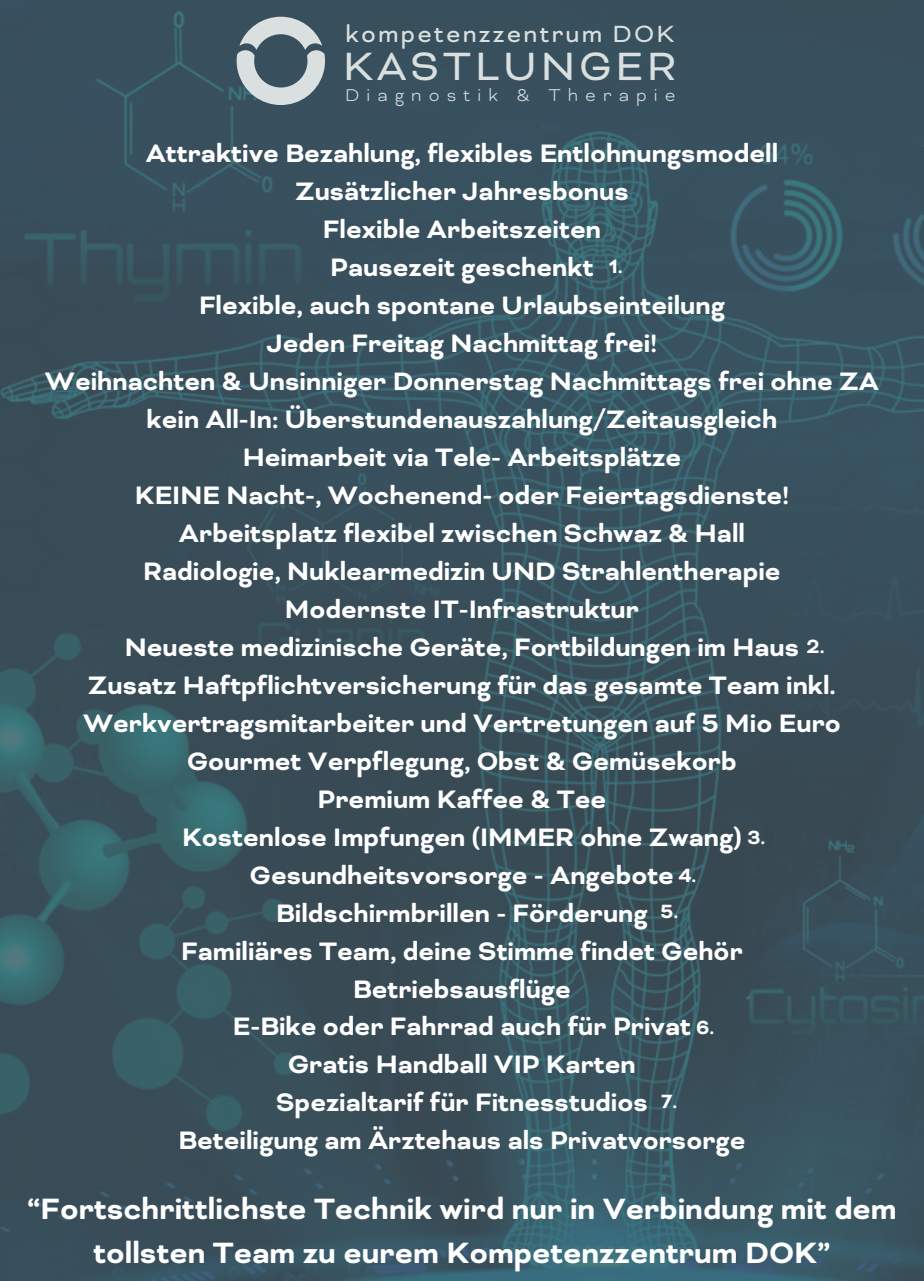
<style>
.page{position:relative;width:924px;height:1281px;background:#fff}
.page>*{position:absolute;margin:0;border:0;box-sizing:border-box;transform-origin:0 0}
.t1{font:45.5px "Bicyclette";letter-spacing:.08em;color:#dae0df}
.t2{font:700 33.95px/44.4px "Bicyclette";color:#fff;text-align:center}
.t3{font:700 29.05px/38.1px "Bicyclette";color:#fff;text-align:center}
.t4{font:26.95px "Bicyclette";letter-spacing:.08em;color:#dae0df}
.t5{font:700 22.05px "Bicyclette";color:#fff}
.t6{font:300 19.6px "Bicyclette";letter-spacing:.36em;color:#dae0df}
</style>
<div class="page">
<img style="left:0;top:0;width:924px;height:1281px">
<svg style="left:237px;top:17px;width:88px;height:88px;background:#84939a"></svg>
<h3 class="t4" style="left:345px;top:20px;width:330px">kompetenzzentrum DOK</h3>
<p class="t6" style="left:345px;top:86px;width:332px">Diagnostik &amp; Therapie</p>
<h4 class="t1" style="left:343px;top:43px;width:335px">KASTLUNGER</h4>
<p class="t3" style="left:45px;top:136px;width:836px">Attraktive Bezahlung, flexibles Entlohnungsmodell<br>Zusätzlicher Jahresbonus<br>Flexible Arbeitszeiten<br>Pausezeit geschenkt<br>Flexible, auch spontane Urlaubseinteilung<br>Jeden Freitag Nachmittag frei!<br>Weihnachten &amp; Unsinniger Donnerstag Nachmittags frei ohne ZA kein All-In: Überstundenauszahlung/Zeitausgleich<br>Heimarbeit via Tele- Arbeitsplätze<br>KEINE Nacht-, Wochenend- oder Feiertagsdienste!<br>Arbeitsplatz flexibel zwischen Schwaz &amp; Hall<br>Radiologie, Nuklearmedizin UND Strahlentherapie<br>Modernste IT-Infrastruktur<br>Neueste medizinische Geräte, Fortbildungen im Haus<br>Zusatz Haftpflichtversicherung für das gesamte Team inkl.<br>Werkvertragsmitarbeiter und Vertretungen auf 5 Mio Euro Gourmet Verpflegung, Obst &amp; Gemüsekorb<br>Premium Kaffee &amp; Tee<br>Kostenlose Impfungen (IMMER ohne Zwang)<br>Gesundheitsvorsorge - Angebote<br>Bildschirmbrillen - Förderung<br>Familiäres Team, deine Stimme findet Gehör<br>Betriebsausflüge<br>E-Bike oder Fahrrad auch für Privat<br>Gratis Handball VIP Karten<br>Spezialtarif für Fitnesstudios<br>Beteiligung am Ärztehaus als Privatvorsorge</p>
<h1 class="t2" style="left:27px;top:1189px;width:871px">“Fortschrittlichste Technik wird nur in Verbindung mit dem tollsten Team zu eurem Kompetenzzentrum DOK”</h1>
<h2 class="t5" style="left:609px;top:255px;width:15px">1.</h2>
<p class="t5" style="left:807px;top:636px;width:20px">2.</p>
<p class="t5" style="left:747px;top:826px;width:19px">3.</p>
<p class="t5" style="left:678px;top:864px;width:19px">4.</p>
<p class="t5" style="left:661px;top:900px;width:19px">5.</p>
<p class="t5" style="left:696px;top:1016px;width:20px">6.</p>
<p class="t5" style="left:661px;top:1090px;width:17px">7.</p>
</div>
